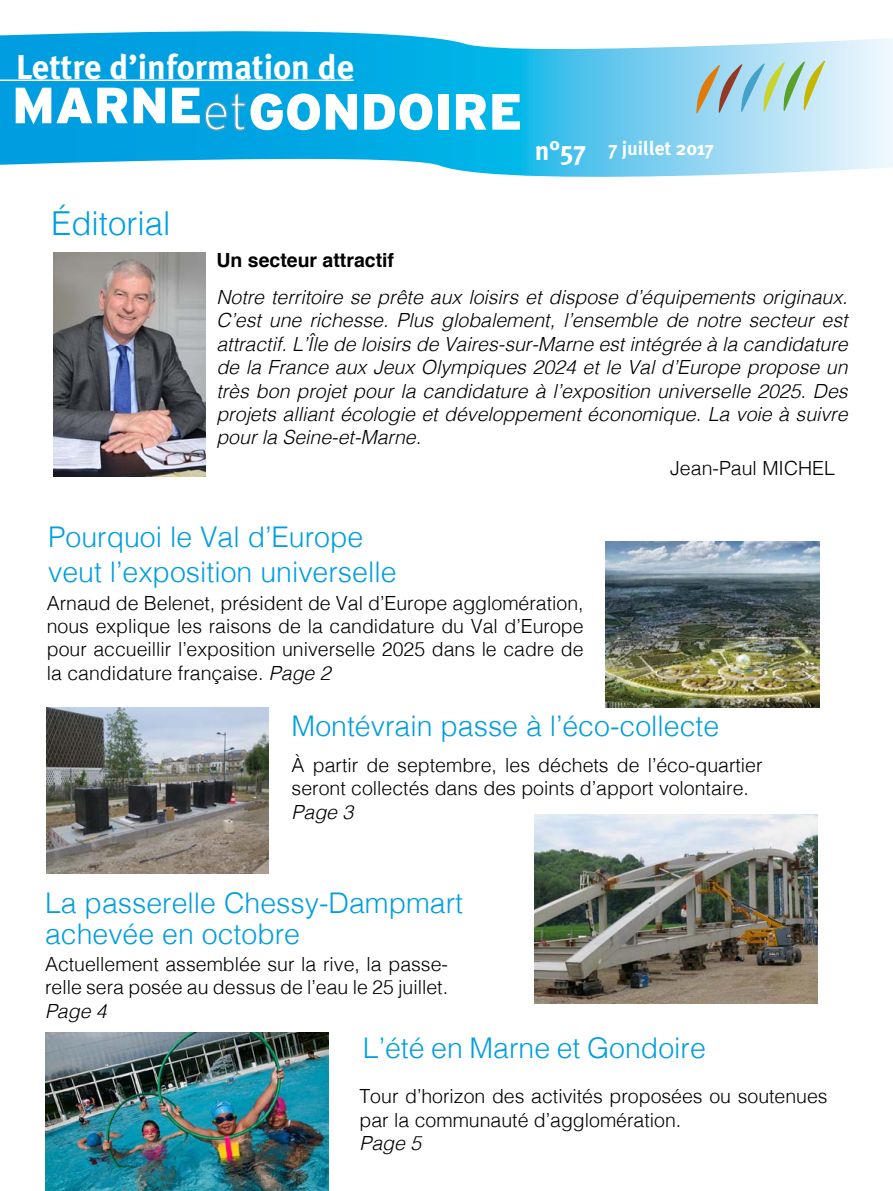
<style>
.page{position:relative;width:893px;height:1191px;background:#fff}
.page>*{position:absolute;margin:0;border:0;box-sizing:border-box;transform-origin:0 0}
.t1{font:700 34.5px "Meta Plus";color:#fff}
.t2{font:300 33px "Helvetica";color:#009ee0}
.t3{font:300 28.5px/34.2px "Helvetica";color:#009ee0}
.t4{font:300 19.5px/23.4px "Helvetica";color:#000}
.t5{font:italic 300 19.5px/23.4px "Helvetica";color:#000;text-align:justify}
.t6{font:700 19.5px "Helvetica";color:#000}
.t7{font:700 19.5px "Meta Plus";color:#fff}
.s1{font-size:27px}
.s2{font-style:italic}
</style>
<div class="page">
<svg style="left:0;top:31px;width:893px;height:146px;background:#5dc6ed"></svg>
<svg style="left:16px;top:88px;width:112px;height:36px"></svg>
<svg style="left:134px;top:88px;width:31px;height:35px"></svg>
<svg style="left:172px;top:88px;width:148px;height:44px"></svg>
<svg style="left:326px;top:94px;width:31px;height:36px"></svg>
<svg style="left:364px;top:93px;width:68px;height:37px"></svg>
<div style="left:438px;top:94px;width:10px;height:36px;background:#fff"></div>
<svg style="left:456px;top:94px;width:30px;height:36px"></svg>
<svg style="left:492px;top:94px;width:28px;height:36px"></svg>
<hr style="left:0;top:80px;width:354px;height:1px;background:#fff">
<svg style="left:696px;top:61px;width:129px;height:52px;background:#abccc5"></svg>
<img style="left:54px;top:252px;width:152px;height:224px">
<img style="left:605px;top:542px;width:215px;height:166px">
<img style="left:45px;top:1032px;width:283px;height:159px">
<img style="left:534px;top:814px;width:283px;height:189px">
<img style="left:47px;top:708px;width:221px;height:165px">
<h1 class="t1" style="left:16px;top:47px;width:340px">Lettre d’information de</h1>
<h2 class="t2" style="left:51px;top:195px;width:121px">Éditorial</h2>
<p class="t6" style="left:216px;top:244px;width:179px">Un secteur attractif</p>
<p class="t7" style="left:535px;top:137px;width:180px"><span class="s1">n°57</span> 7 juillet 2017</p>
<p class="t5" style="left:216px;top:284px;width:633px">Notre territoire se prête aux loisirs et dispose d’équipements originaux.<br>C’est une richesse. Plus globalement, l’ensemble de notre secteur est attractif. L’Île de loisirs de Vaires-sur-Marne est intégrée à la candidature de la France aux Jeux Olympiques 2024 et le Val d’Europe propose un très bon projet pour la candidature à l’exposition universelle 2025. Des projets alliant écologie et développement économique. La voie à suivre pour la Seine-et-Marne.</p>
<p class="t4" style="left:670px;top:455px;width:166px">Jean-Paul MICHEL</p>
<h3 class="t3" style="left:48px;top:518px;width:350px">Pourquoi le Val d’Europe veut l’exposition universelle</h3>
<p class="t4" style="left:47px;top:589px;width:538px;text-align:justify">Arnaud de Belenet, président de Val d’Europe agglomération, nous explique les raisons de la candidature du Val d’Europe pour accueillir l’exposition universelle 2025 dans le cadre de la candidature française. <span class="s2">Page 2</span></p>
<h3 class="t3" style="left:292px;top:707px;width:429px">Montévrain passe à l’éco-collecte</h3>
<p class="t4" style="left:292px;top:752px;width:472px">À partir de septembre, les déchets de l’éco-quartier seront collectés dans des points d’apport volontaire.</p>
<p class="t5" style="left:292px;top:799px;width:63px">Page 3</p>
<h3 class="t3" style="left:45px;top:884px;width:420px;line-height:31.5px">La passerelle Chessy-Dampmart achevée en octobre</h3>
<p class="t4" style="left:45px;top:951px;width:405px">Actuellement assemblée sur la rive, la passe&shy;relle sera posée au dessus de l’eau le 25 juillet.</p>
<p class="t5" style="left:45px;top:998px;width:63px">Page 4</p>
<h3 class="t3" style="left:363px;top:1029px;width:344px">L’été en Marne et Gondoire</h3>
<p class="t4" style="left:359px;top:1083px;width:470px">Tour d’horizon des activités proposées ou soutenues par la communauté d’agglomération.</p>
<p class="t5" style="left:359px;top:1130px;width:63px">Page 5</p>
</div>
